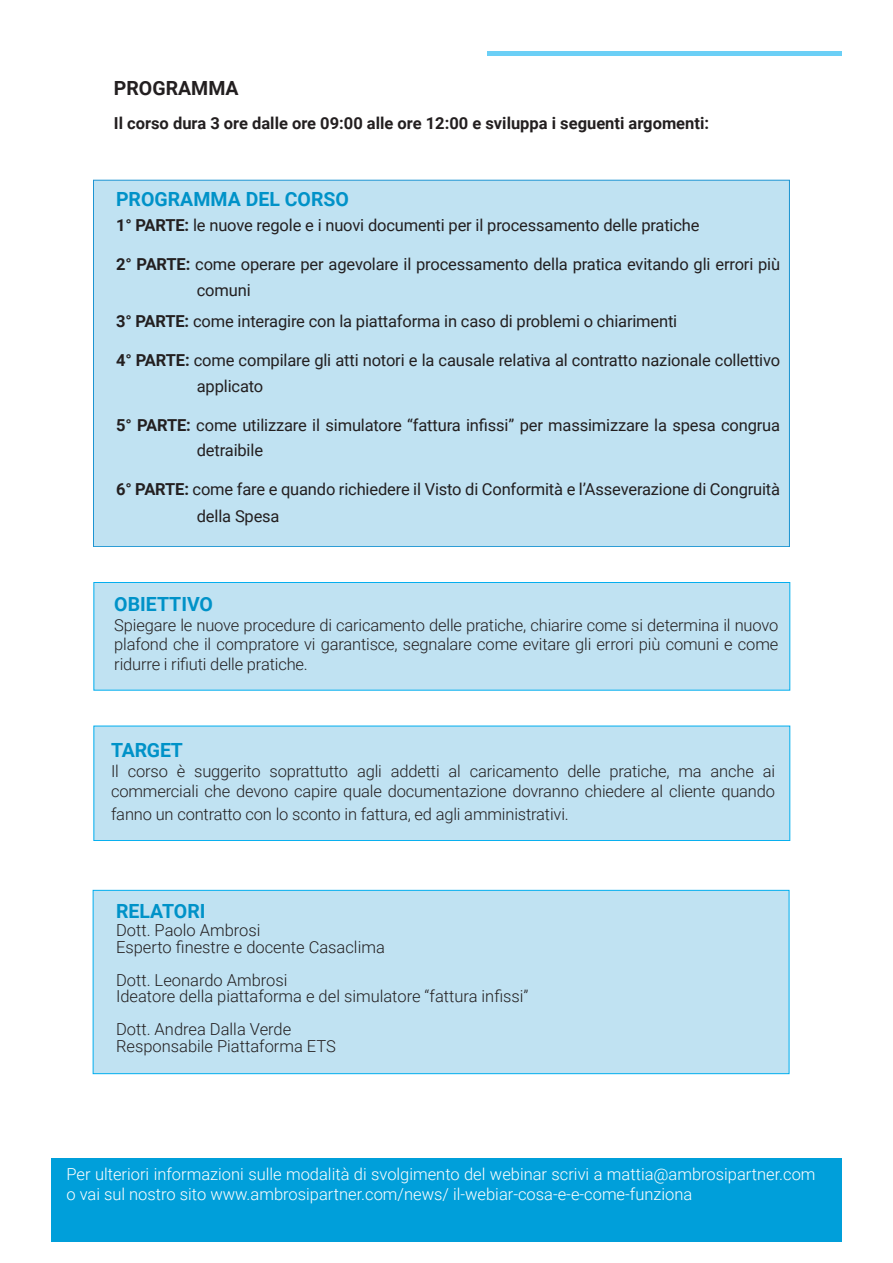
<style>
.page{position:relative;width:893px;height:1263px;background:#fff}
.page>*{position:absolute;margin:0;border:0;box-sizing:border-box;transform-origin:0 0}
.t1{font:700 19.5px "Roboto";color:#0092c8}
.t2{font:700 19.5px "Roboto";color:#231f20}
.t3{font:300 16.5px/19.8px "Roboto";letter-spacing:-.01em;color:#231f20;text-align:justify}
.t4{font:16.5px/25.5px "Roboto";letter-spacing:-.01em;color:#231f20}
.t5{font:300 16.5px/19.8px "Roboto";color:#fff}
.t6{font:700 16.5px "Roboto";color:#231f20}
.s1{font-weight:700}
</style>
<div class="page">
<div style="left:93px;top:180px;width:697px;height:367px;background:#c0e2f2;border:1px solid #1c94d2"></div>
<div style="left:51px;top:1158px;width:791px;height:84px;background:#009fda"></div>
<hr style="left:488px;top:51px;width:354px;height:4px;background:#6bcff6">
<div style="left:93px;top:890px;width:696px;height:184px;background:#c0e2f2;border:1px solid #00aeef"></div>
<div style="left:94px;top:582px;width:696px;height:108px;background:#c0e2f2;border:1px solid #00aeef"></div>
<div style="left:94px;top:726px;width:696px;height:115px;background:#c0e2f2;border:1px solid #00aeef"></div>
<p class="t2" style="left:114px;top:75px;width:126px">PROGRAMMA</p>
<p class="t6" style="left:114px;top:112px;width:597px">Il corso dura 3 ore dalle ore 09:00 alle ore 12:00 e sviluppa i seguenti argomenti:</p>
<p class="t1" style="left:116px;top:185px;width:234px">PROGRAMMA DEL CORSO</p>
<p class="t4" style="left:116px;top:212px;width:585px"><span class="s1">1° PARTE:</span> le nuove regole e i nuovi documenti per il processamento delle pratiche</p>
<p class="t4" style="left:197px;top:251px;width:585px;text-indent:-81px"><span class="s1">2° PARTE:</span> come operare per agevolare il processamento della pratica evitando gli errori più comuni</p>
<p class="t4" style="left:116px;top:308px;width:563px"><span class="s1">3° PARTE:</span> come interagire con la piattaforma in caso di problemi o chiarimenti</p>
<p class="t4" style="left:197px;top:347px;width:585px;text-indent:-81px"><span class="s1">4° PARTE:</span> come compilare gli atti notori e la causale relativa al contratto nazionale collettivo applicato</p>
<p class="t4" style="left:197px;top:411px;width:585px;text-indent:-81px"><span class="s1">5° PARTE:</span> come utilizzare il simulatore “fattura infissi” per massimizzare la spesa congrua detraibile</p>
<p class="t4" style="left:197px;top:475px;width:585px;line-height:27px;text-indent:-81px"><span class="s1">6° PARTE:</span> come fare e quando richiedere il Visto di Conformità e l’Asseverazione di Congruità della Spesa</p>
<p class="t1" style="left:114px;top:590px;width:100px">OBIETTIVO</p>
<p class="t3" style="left:114px;top:614px;width:666px">Spiegare le nuove procedure di caricamento delle pratiche, chiarire come si determina il nuovo plafond che il compratore vi garantisce, segnalare come evitare gli errori più comuni e come ridurre i rifiuti delle pratiche.</p>
<p class="t1" style="left:111px;top:737px;width:74px">TARGET</p>
<p class="t3" style="left:111px;top:761px;width:666px">Il corso è suggerito soprattutto agli addetti al caricamento delle pratiche, ma anche ai commerciali che devono capire quale documentazione dovranno chiedere al cliente quando</p>
<p class="t3" style="left:111px;top:804px;width:459px">fanno un contratto con lo sconto in fattura, ed agli amministrativi.</p>
<p class="t1" style="left:116px;top:897px;width:91px">RELATORI</p>
<p class="t3" style="left:116px;top:920px;width:146px">Dott. Paolo Ambrosi</p>
<p class="t3" style="left:116px;top:936px;width:270px">Esperto finestre e docente Casaclima</p>
<p class="t3" style="left:116px;top:969px;width:173px">Dott. Leonardo Ambrosi</p>
<p class="t3" style="left:116px;top:986px;width:414px">Ideatore della piattaforma e del simulatore “fattura infissi”</p>
<p class="t3" style="left:116px;top:1019px;width:177px">Dott. Andrea Dalla Verde</p>
<p class="t3" style="left:116px;top:1035px;width:221px">Responsabile Piattaforma ETS</p>
<p class="t5" style="left:67px;top:1164px;width:751px">Per ulteriori informazioni sulle modalità di svolgimento del webinar scrivi a mattia@ambrosipartner.com o vai sul nostro sito www.ambrosipartner.com/news/ il-webiar-cosa-e-e-come-funziona</p>
</div>
